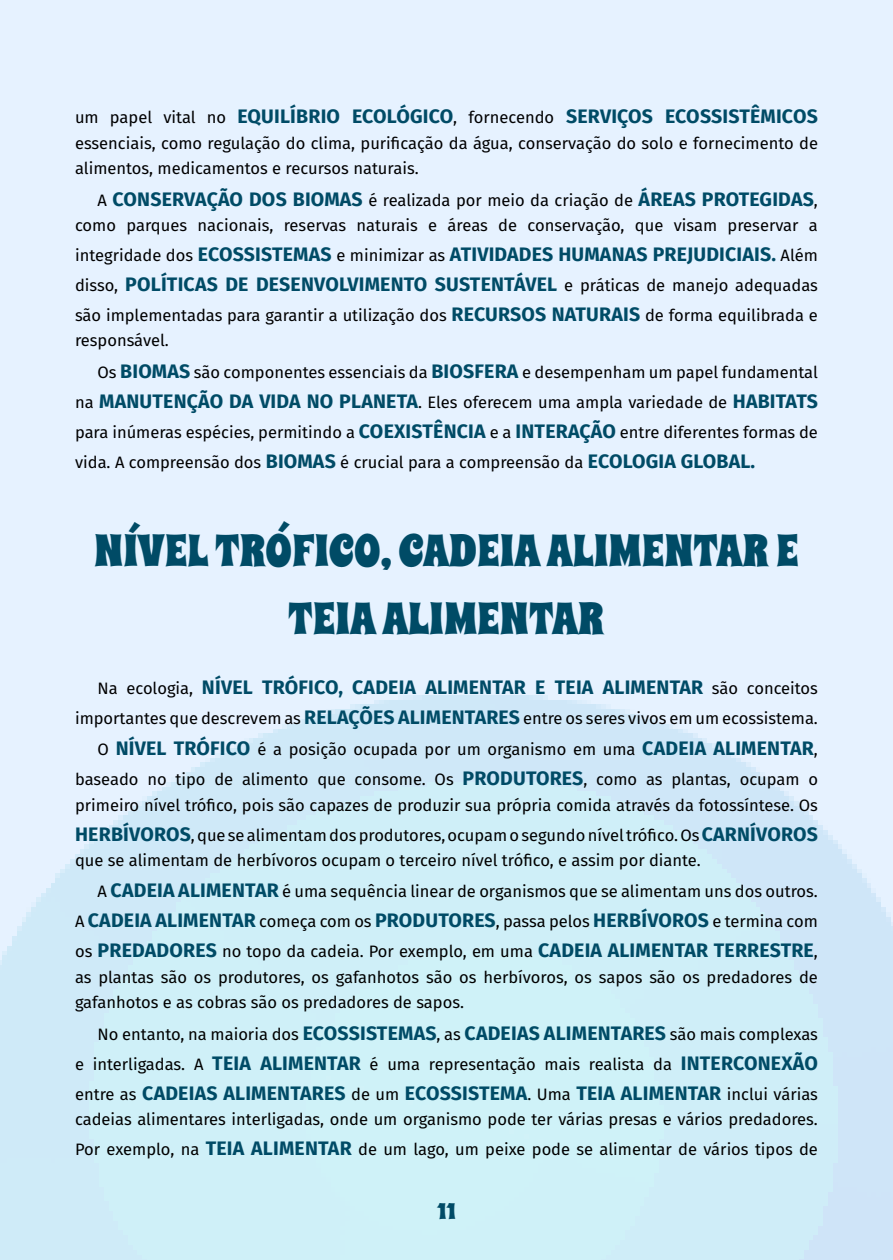
<style>
.page{position:relative;width:893px;height:1260px;background:#fff}
.page>*{position:absolute;margin:0;border:0;box-sizing:border-box;transform-origin:0 0}
.t1{font:45px/68.2px "Spicy Rice";color:#004b66;text-align:center}
.t2{font:22.5px "Spicy Rice";color:#004b66}
.t3{font:700 19.5px/30px "Fira Sans";letter-spacing:.01em;color:#004b66}
.t4{font:16.5px/25.5px "Fira Sans";color:#000}
.s1{font-weight:400;font-size:16.5px;color:#000}
.s2{font-weight:700;font-size:19.5px;color:#004b66}
</style>
<div class="page">
<div style="left:0;top:0;width:892px;height:1260px;background:linear-gradient(to bottom,#edf3ff,#cdedf7)"></div>
<p class="t3" style="left:75px;top:100px;width:744px"><span class="s1">um papel vital no</span> EQUILÍBRIO ECOLÓGICO<span class="s1">, fornecendo</span> SERVIÇOS ECOSSISTÊMICOS</p>
<p class="t4" style="left:75px;top:130px;width:744px">essenciais, como regulação do clima, purificação da água, conservação do solo e fornecimento de alimentos, medicamentos e recursos naturais.</p>
<p class="t3" style="left:98px;top:182px;width:721px"><span class="s1">A</span> CONSERVAÇÃO DOS BIOMAS <span class="s1">é realizada por meio da criação de</span> ÁREAS PROTEGIDAS<span class="s1">,</span></p>
<p class="t4" style="left:75px;top:212px;width:744px">como parques nacionais, reservas naturais e áreas de conservação, que visam preservar a</p>
<p class="t3" style="left:75px;top:238px;width:744px"><span class="s1">integridade dos</span> ECOSSISTEMAS <span class="s1">e minimizar as</span> ATIVIDADES HUMANAS PREJUDICIAIS. <span class="s1">Além disso,</span> POLÍTICAS DE DESENVOLVIMENTO SUSTENTÁVEL <span class="s1">e práticas de manejo adequadas</span></p>
<p class="t4" style="left:75px;top:302px;width:744px">são implementadas para garantir a utilização dos <span class="s2">RECURSOS NATURAIS</span> de forma equilibrada e responsável.</p>
<p class="t4" style="left:75px;top:357px;width:744px;line-height:30px;text-align:justify;text-indent:23px">Os <span class="s2">BIOMAS</span> são componentes essenciais da <span class="s2">BIOSFERA</span> e desempenham um papel fundamental na <span class="s2">MANUTENÇÃO DA VIDA NO PLANETA</span>. Eles oferecem uma ampla variedade de <span class="s2">HABITATS </span>para inúmeras espécies, permitindo a <span class="s2">COEXISTÊNCIA</span> e a <span class="s2">INTERAÇÃO</span> entre diferentes formas de vida. A compreensão dos <span class="s2">BIOMAS</span> é crucial para a compreensão da <span class="s2">ECOLOGIA GLOBAL.</span></p>
<h1 class="t1" style="left:94px;top:517px;width:705px">NÍVEL TRÓFICO, CADEIA ALIMENTAR E<br>TEIA ALIMENTAR</h1>
<p class="t3" style="left:98px;top:671px;width:722px"><span class="s1">Na ecologia,</span> NÍVEL TRÓFICO, CADEIA ALIMENTAR E TEIA ALIMENTAR <span class="s1">são conceitos</span></p>
<p class="t4" style="left:75px;top:702px;width:744px;line-height:31.5px;text-align:right">importantes que descrevem as <span class="s2">RELAÇÕES ALIMENTARES</span> entre os seres vivos em um ecossistema.<br>O <span class="s2">NÍVEL TRÓFICO</span> é a posição ocupada por um organismo em uma <span class="s2">CADEIA ALIMENTAR</span>,</p>
<p class="t4" style="left:75px;top:766px;width:744px">baseado no tipo de alimento que consome. Os <span class="s2">PRODUTORES</span>, como as plantas, ocupam o primeiro nível trófico, pois são capazes de produzir sua própria comida através da fotossíntese. Os</p>
<p class="t4" style="left:75px;top:822px;width:744px"><span class="s2">HERBÍVOROS</span>, que se alimentam dos produtores, ocupam o segundo nível trófico. Os <span class="s2">CARNÍVOROS </span>que se alimentam de herbívoros ocupam o terceiro nível trófico, e assim por diante.</p>
<p class="t4" style="left:98px;top:879px;width:721px">A <span class="s2">CADEIA ALIMENTAR</span> é uma sequência linear de organismos que se alimentam uns dos outros.</p>
<p class="t3" style="left:75px;top:904px;width:744px"><span class="s1">A</span> CADEIA ALIMENTAR <span class="s1">começa com os</span> PRODUTORES<span class="s1">, passa pelos</span> HERBÍVOROS <span class="s1">e termina com</span></p>
<p class="t4" style="left:75px;top:938px;width:744px;text-align:justify">os <span class="s2">PREDADORES</span> no topo da cadeia. Por exemplo, em uma <span class="s2">CADEIA ALIMENTAR TERRESTRE</span>, as plantas são os produtores, os gafanhotos são os herbívoros, os sapos são os predadores de gafanhotos e as cobras são os predadores de sapos.</p>
<p class="t4" style="left:75px;top:1019px;width:744px;line-height:30px;text-align:right">No entanto, na maioria dos <span class="s2">ECOSSISTEMAS</span>, as <span class="s2">CADEIAS ALIMENTARES</span> são mais complexas<br>e interligadas. A <span class="s2">TEIA ALIMENTAR</span> é uma representação mais realista da <span class="s2">INTERCONEXÃO</span></p>
<p class="t3" style="left:75px;top:1076px;width:744px"><span class="s1">entre as</span> CADEIAS ALIMENTARES <span class="s1">de um</span> ECOSSISTEMA<span class="s1">. Uma</span> TEIA ALIMENTAR <span class="s1">inclui várias</span></p>
<p class="t4" style="left:75px;top:1104px;width:744px;line-height:30px">cadeias alimentares interligadas, onde um organismo pode ter várias presas e vários predadores.<br>Por exemplo, na <span class="s2">TEIA ALIMENTAR</span> de um lago, um peixe pode se alimentar de vários tipos de</p>
<h2 class="t2" style="left:437px;top:1196px;width:20px">11</h2>
</div>
